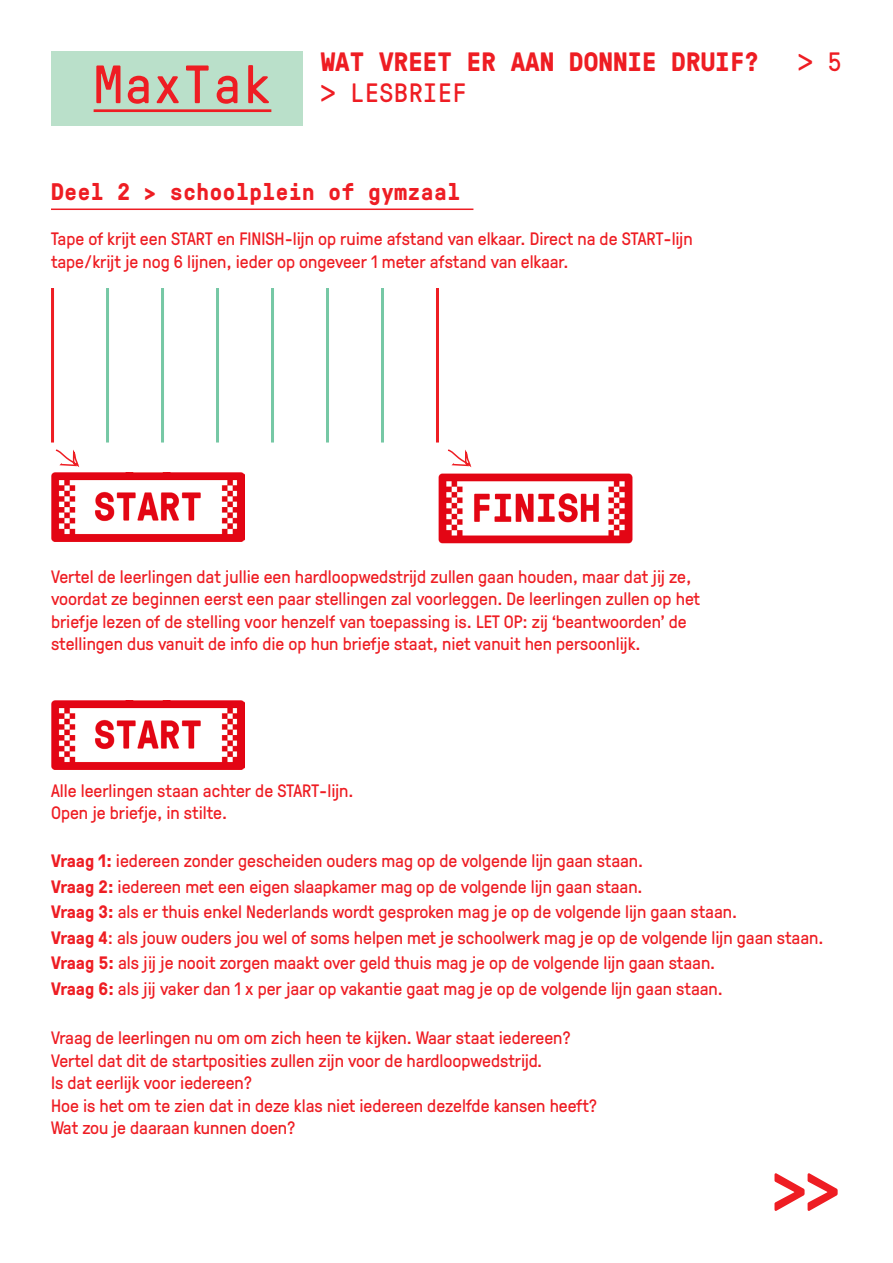
<style>
.page{position:relative;width:893px;height:1263px;background:#fff}
.page>*{position:absolute;margin:0;border:0;box-sizing:border-box;transform-origin:0 0}
.t1{font:700 60.15px "GT Pressura Mono";color:#ee1d23}
.t2{font:700 26.55px "GT Pressura Mono";color:#ee1d23}
.t3{font:26.55px "GT Pressura Mono";color:#ee1d23}
.TOMA_AANBOD_kopje_2{font:700 24px "GT Pressura Mono";color:#ee1d23}
.MAXTAK_plat{font:18px/22.5px "GT Pressura";color:#ee1d23}
.s1{font-size:53.85px}
.s2{font-weight:700}
</style>
<div class="page">
<div style="left:51px;top:51px;width:252px;height:74px;background:#bae0ca"></div>
<hr style="left:94px;top:109px;width:177px;height:3px;background:#ee1d23">
<hr style="left:51px;top:209px;width:422px;height:1px;background:#ee1d23">
<img style="left:439px;top:473px;width:193px;height:70px">
<img style="left:51px;top:473px;width:193px;height:69px">
<hr style="left:51px;top:288px;width:3px;height:154px;background:#ee1d23">
<hr style="left:106px;top:288px;width:3px;height:154px;background:#76c8a5">
<hr style="left:161px;top:288px;width:3px;height:154px;background:#76c8a5">
<hr style="left:216px;top:288px;width:3px;height:154px;background:#76c8a5">
<hr style="left:271px;top:288px;width:3px;height:154px;background:#76c8a5">
<hr style="left:326px;top:288px;width:3px;height:154px;background:#76c8a5">
<hr style="left:381px;top:288px;width:3px;height:154px;background:#76c8a5">
<hr style="left:436px;top:288px;width:3px;height:154px;background:#ee1d23">
<svg style="left:55px;top:449px;width:25px;height:19px"></svg>
<svg style="left:448px;top:449px;width:24px;height:19px"></svg>
<img style="left:51px;top:700px;width:193px;height:69px">
<h2 class="t2" style="left:321px;top:42px;width:440px">WAT VREET ER AAN DONNIE DRUIF?</h2>
<h2 class="t3" style="left:798px;top:43px;width:45px">&gt; 5</h2>
<h2 class="t3" style="left:94px;top:74px;width:375px"><span class="s1">MaxTak</span> &gt; LESBRIEF</h2>
<p class="TOMA_AANBOD_kopje_2" style="left:51px;top:174px;width:411px">Deel 2 &gt; schoolplein of gymzaal</p>
<p class="MAXTAK_plat" style="left:51px;top:227px;width:643px">Tape of krijt een START en FINISH-lijn op ruime afstand van elkaar. Direct na de START-lijn tape/krijt je nog 6 lijnen, ieder op ongeveer 1 meter afstand van elkaar.</p>
<p class="MAXTAK_plat" style="left:51px;top:564px;width:650px">Vertel de leerlingen dat jullie een hardloopwedstrijd zullen gaan houden, maar dat jij ze, voordat ze beginnen eerst een paar stellingen zal voorleggen. De leerlingen zullen op het briefje lezen of de stelling voor henzelf van toepassing is. LET OP: zij ‘beantwoorden’ de stellingen dus vanuit de info die op hun briefje staat, niet vanuit hen persoonlijk.</p>
<p class="MAXTAK_plat" style="left:51px;top:778px;width:304px">Alle leerlingen staan achter de START-lijn.</p>
<p class="MAXTAK_plat" style="left:51px;top:800px;width:178px">Open je briefje, in stilte.</p>
<p class="MAXTAK_plat" style="left:51px;top:848px;width:594px"><span class="s2">Vraag 1:</span> iedereen zonder gescheiden ouders mag op de volgende lijn gaan staan.</p>
<p class="MAXTAK_plat" style="left:51px;top:874px;width:593px"><span class="s2">Vraag 2:</span> iedereen met een eigen slaapkamer mag op de volgende lijn gaan staan.</p>
<p class="MAXTAK_plat" style="left:51px;top:899px;width:688px"><span class="s2">Vraag 3:</span> als er thuis enkel Nederlands wordt gesproken mag je op de volgende lijn gaan staan.</p>
<p class="MAXTAK_plat" style="left:51px;top:925px;width:774px"><span class="s2">Vraag 4</span>: als jouw ouders jou wel of soms helpen met je schoolwerk mag je op de volgende lijn gaan staan.</p>
<p class="MAXTAK_plat" style="left:51px;top:950px;width:666px"><span class="s2">Vraag 5:</span> als jij je nooit zorgen maakt over geld thuis mag je op de volgende lijn gaan staan.</p>
<p class="MAXTAK_plat" style="left:51px;top:976px;width:673px"><span class="s2">Vraag 6:</span> als jij vaker dan 1 x per jaar op vakantie gaat mag je op de volgende lijn gaan staan.</p>
<p class="MAXTAK_plat" style="left:51px;top:1025px;width:521px">Vraag de leerlingen nu om om zich heen te kijken. Waar staat iedereen?</p>
<p class="MAXTAK_plat" style="left:51px;top:1048px;width:548px">Vertel dat dit de startposities zullen zijn voor de hardloopwedstrijd.<br>Is dat eerlijk voor iedereen?<br>Hoe is het om te zien dat in deze klas niet iedereen dezelfde kansen heeft?<br>Wat zou je daaraan kunnen doen?</p>
<h1 class="t1" style="left:773px;top:1147px;width:68px">&gt;&gt;</h1>
</div>
